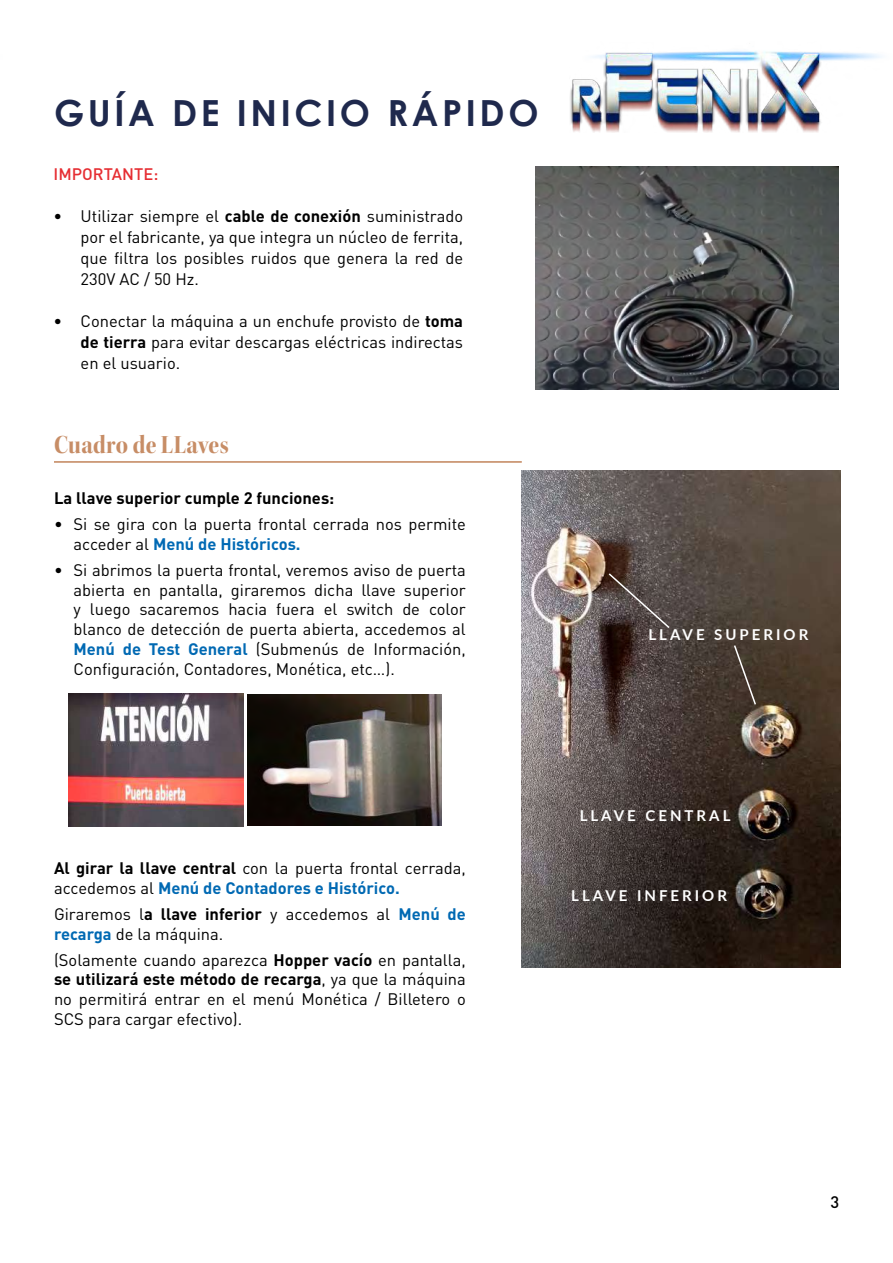
<style>
.page{position:relative;width:893px;height:1263px;background:#fff}
.page>*{position:absolute;margin:0;border:0;box-sizing:border-box;transform-origin:0 0}
.t1{font:700 36px "Century Gothic";letter-spacing:.1em;color:#1f294d}
.t2{font:27px "Kepler Std Bold Scn Disp";letter-spacing:.015em;color:#c78d66}
.t3{font:16.5px/19.8px "DIN Pro";color:#000;text-align:justify}
.t4{font:700 16.5px "DIN Pro";color:#000}
.t5{font:500 16.5px "DIN Pro";color:#e62d32}
.t6{font:500 16.5px "DIN Pro";color:#000}
.t7{font:700 15px "Lato";letter-spacing:.2em;color:#fff}
.s1{font-weight:700}
.s2{font-weight:700;color:#0069b4}
.s3{font-weight:700;color:#0069b3}
</style>
<div class="page">
<img style="left:570px;top:51px;width:312px;height:81px">
<img style="left:536px;top:167px;width:302px;height:222px">
<hr style="left:54px;top:461px;width:468px;height:1px;background:#c78d66">
<hr style="left:54px;top:462px;width:468px;height:1px;background:#c78d66">
<img style="left:247px;top:694px;width:195px;height:132px">
<img style="left:68px;top:694px;width:175px;height:133px">
<img style="left:522px;top:470px;width:319px;height:498px">
<svg style="left:607px;top:572px;width:64px;height:58px;background:#574c49"></svg>
<svg style="left:733px;top:644px;width:24px;height:62px"></svg>
<h1 class="t1" style="left:54px;top:86px;width:486px">GUÍA DE INICIO RÁPIDO</h1>
<p class="t5" style="left:54px;top:163px;width:106px">IMPORTANTE:</p>
<p class="t3" style="left:81px;top:205px;width:384px;line-height:21px;text-indent:-27px">• Utilizar siempre el <span class="s1">cable de conexión</span> suministrado por el fabricante, ya que integra un núcleo de ferrita, que filtra los posibles ruidos que genera la red de 230V AC / 50 Hz.</p>
<p class="t3" style="left:81px;top:310px;width:384px;line-height:21px;text-indent:-27px">• Conectar la máquina a un enchufe provisto de <span class="s1">toma de tierra</span> para evitar descargas eléctricas indirectas en el usuario.</p>
<h2 class="t2" style="left:54px;top:429px;width:176px">Cuadro de LLaves</h2>
<p class="t4" style="left:54px;top:487px;width:282px">La llave superior cumple 2 funciones:</p>
<p class="t3" style="left:74px;top:514px;width:394px;text-indent:-20px">• Si se gira con la puerta frontal cerrada nos permite acceder al <span class="s2">Menú de Históricos.</span></p>
<p class="t3" style="left:74px;top:559px;width:394px;text-indent:-20px">• Si abrimos la puerta frontal, veremos aviso de puerta abierta en pantalla, giraremos dicha llave superior y luego sacaremos hacia fuera el switch de color blanco de detección de puerta abierta, accedemos al <span class="s3">Menú de Test General</span> (Submenús de Información, Configuración, Contadores, Monética, etc…).</p>
<p class="t7" style="left:648px;top:624px;width:161px">LLAVE SUPERIOR</p>
<p class="t3" style="left:54px;top:858px;width:413px"><span class="s1">Al girar la llave central</span> con la puerta frontal cerrada, accedemos al <span class="s3">Menú de Contadores e Histórico.</span></p>
<p class="t3" style="left:54px;top:903px;width:413px">Giraremos l<span class="s1">a llave inferior</span> y accedemos al <span class="s3">Menú de recarga</span> de la máquina.</p>
<p class="t3" style="left:54px;top:949px;width:413px">(Solamente cuando aparezca <span class="s1">Hopper vacío</span> en pantalla, <span class="s1">se utilizará este método de recarga</span>, ya que la máquina no permitirá entrar en el menú Monética / Billetero o SCS para cargar efectivo).</p>
<p class="t7" style="left:580px;top:804px;width:152px">LLAVE CENTRAL</p>
<p class="t7" style="left:571px;top:885px;width:157px">LLAVE INFERIOR</p>
<p class="t6" style="left:830px;top:1191px;width:10px">3</p>
</div>
